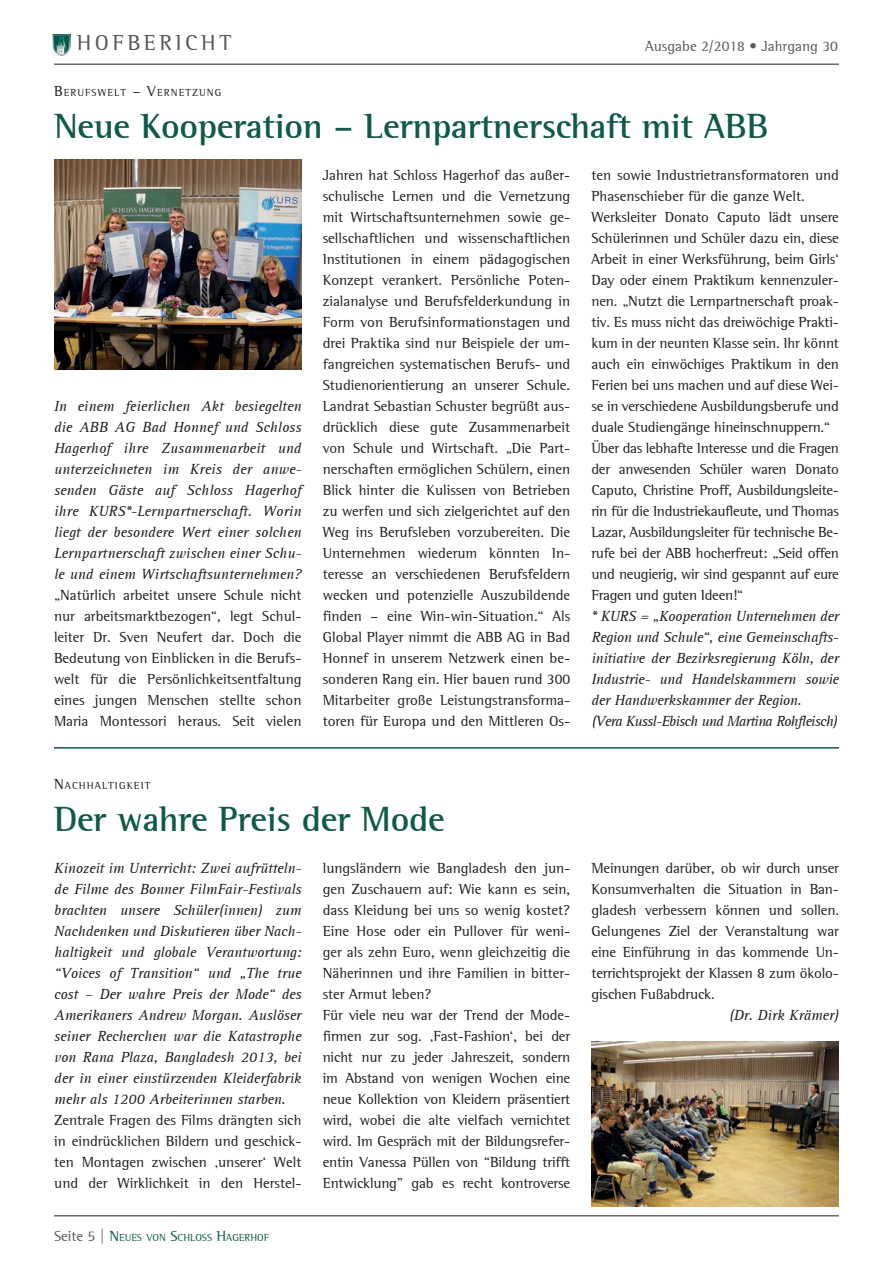
<style>
.page{position:relative;width:893px;height:1263px;background:#fff}
.page>*{position:absolute;margin:0;border:0;box-sizing:border-box;transform-origin:0 0}
.t1{font:700 36px "AT Rotis Semi Serif";letter-spacing:-.01em;color:#105a48}
.t2{font:22.35px "AT Rotis Semi Serif";letter-spacing:.16em;color:#57585a}
.t3{font:15px/21px "AT Rotis Semi Serif";letter-spacing:-.01em;color:#231f20;text-align:justify}
.t4{font:italic 15px/21px "AT Rotis Serif";letter-spacing:-.02em;color:#231f20;text-align:justify}
.t5{font:15px "AT Rotis Semi Serif";color:#57585a}
.t6{font:10.5px "AT Rotis Semi Serif";letter-spacing:.105em;color:#231f20}
.t7{font:10.5px "AT Rotis Semi Serif";color:#105a48}
.s1{font-size:15px}
.s2{font-size:15px;color:#57585a}
</style>
<div class="page">
<hr style="left:54px;top:64px;width:785px;height:1px;background:#231f20">
<img style="left:53px;top:35px;width:17px;height:20px">
<hr style="left:54px;top:1215px;width:785px;height:1px;background:#231f20">
<hr style="left:54px;top:747px;width:785px;height:2px;background:#105a48">
<img style="left:54px;top:160px;width:247px;height:210px">
<img style="left:591px;top:1041px;width:248px;height:165px">
<h2 class="t2" style="left:77px;top:30px;width:156px">HOFBERICHT</h2>
<p class="t5" style="left:645px;top:38px;width:194px">Ausgabe 2/2018 • Jahrgang 30</p>
<p class="t6" style="left:54px;top:86px;width:169px"><span class="s1">B</span>ERUFSWELT <span class="s1">– V</span>ERNETZUNG</p>
<h1 class="t1" style="left:54px;top:104px;width:716px">Neue Kooperation – Lernpartnerschaft mit ABB</h1>
<p class="t4" style="left:54px;top:396px;width:249px">In einem feierlichen Akt besiegelten die ABB AG Bad Honnef und Schloss Hagerhof ihre Zusammenarbeit und unterzeichneten im Kreis der anwe&shy;senden Gäste auf Schloss Hagerhof ihre KURS*-Lernpartnerschaft. Worin liegt der besondere Wert einer solchen Lernpartnerschaft zwischen einer Schu&shy;le und einem Wirtschaftsunternehmen?</p>
<p class="t3" style="left:54px;top:584px;width:249px">„Natürlich arbeitet unsere Schule nicht nur arbeitsmarktbezogen“, legt Schul&shy;leiter Dr. Sven Neufert dar. Doch die Bedeutung von Einblicken in die Berufs&shy;welt für die Persönlichkeitsentfaltung eines jungen Menschen stellte schon Maria Montessori heraus. Seit vielen</p>
<p class="t3" style="left:323px;top:164px;width:249px">Jahren hat Schloss Hagerhof das außer&shy;schulische Lernen und die Vernetzung mit Wirtschaftsunternehmen sowie ge&shy;sellschaftlichen und wissenschaftlichen Institutionen in einem pädagogischen Konzept verankert. Persönliche Poten&shy;zialanalyse und Berufsfelderkundung in Form von Berufsinformationstagen und drei Praktika sind nur Beispiele der um&shy;fangreichen systematischen Berufs- und Studienorientierung an unserer Schule.<br>Landrat Sebastian Schuster begrüßt aus&shy;drücklich diese gute Zusammenarbeit von Schule und Wirtschaft. „Die Part&shy;nerschaften ermöglichen Schülern, einen Blick hinter die Kulissen von Betrieben zu werfen und sich zielgerichtet auf den Weg ins Berufsleben vorzubereiten. Die Unternehmen wiederum könnten In&shy;teresse an verschiedenen Berufsfeldern wecken und potenzielle Auszubildende finden – eine Win-win-Situation.“ Als Global Player nimmt die ABB AG in Bad Honnef in unserem Netzwerk einen be&shy;sonderen Rang ein. Hier bauen rund 300<br>Mitarbeiter große Leistungstransforma&shy;toren für Europa und den Mittleren Os-</p>
<p class="t3" style="left:591px;top:164px;width:249px;text-align:left">ten sowie Industrietransformatoren und Phasenschieber für die ganze Welt.<br>Werksleiter Donato Caputo lädt unsere Schülerinnen und Schüler dazu ein, diese Arbeit in einer Werksführung, beim Girls‘ Day oder einem Praktikum kennenzuler&shy;nen. „Nutzt die Lernpartnerschaft proak&shy;tiv. Es muss nicht das dreiwöchige Prakti&shy;kum in der neunten Klasse sein. Ihr könnt auch ein einwöchiges Praktikum in den Ferien bei uns machen und auf diese Wei&shy;se in verschiedene Ausbildungsberufe und duale Studiengänge hineinschnuppern.“ Über das lebhafte Interesse und die Fragen der anwesenden Schüler waren Donato Caputo, Christine Proff, Ausbildungsleite&shy;rin für die Industriekaufleute, und Thomas Lazar, Ausbildungsleiter für technische Be&shy;rufe bei der ABB hocherfreut: „Seid offen und neugierig, wir sind gespannt auf eure Fragen und guten Ideen!“</p>
<p class="t4" style="left:591px;top:606px;width:249px;text-align:left">* KURS = „Kooperation Unternehmen der Region und Schule“, eine Gemeinschafts&shy;initiative der Bezirksregierung Köln, der Industrie- und Handelskammern sowie der Handwerkskammer der Region.<br>(Vera Kussl-Ebisch und Martina Rohfleisch)</p>
<p class="t6" style="left:54px;top:779px;width:98px"><span class="s1">N</span>ACHHALTIGKEIT</p>
<h1 class="t1" style="left:54px;top:797px;width:392px">Der wahre Preis der Mode</h1>
<p class="t4" style="left:54px;top:858px;width:249px">Kinozeit im Unterricht: Zwei aufrütteln&shy;de Filme des Bonner FilmFair-Festivals brachten unsere Schüler(innen) zum Nachdenken und Diskutieren über Nach&shy;haltigkeit und globale Verantwortung: “Voices of Transition“ und „The true cost – Der wahre Preis der Mode“ des Amerikaners Andrew Morgan. Auslöser seiner Recherchen war die Katastrophe von Rana Plaza, Bangladesh 2013, bei der in einer einstürzenden Kleiderfabrik mehr als 1200 Arbeiterinnen starben.</p>
<p class="t3" style="left:54px;top:1109px;width:249px">Zentrale Fragen des Films drängten sich in eindrücklichen Bildern und geschick&shy;ten Montagen zwischen ‚unserer‘ Welt und der Wirklichkeit in den Herstel-</p>
<p class="t3" style="left:323px;top:857px;width:249px;text-align:left">lungsländern wie Bangladesh den jun&shy;gen Zuschauern auf: Wie kann es sein, dass Kleidung bei uns so wenig kostet?<br>Eine Hose oder ein Pullover für weni&shy;ger als zehn Euro, wenn gleichzeitig die Näherinnen und ihre Familien in bitter&shy;ster Armut leben?<br>Für viele neu war der Trend der Mode&shy;firmen zur sog. ‚Fast-Fashion‘, bei der nicht nur zu jeder Jahreszeit, sondern im Abstand von wenigen Wochen eine neue Kollektion von Kleidern präsentiert wird, wobei die alte vielfach vernichtet wird. Im Gespräch mit der Bildungsrefer&shy;entin Vanessa Püllen von “Bildung trifft Entwicklung” gab es recht kontroverse</p>
<p class="t3" style="left:591px;top:857px;width:249px">Meinungen darüber, ob wir durch unser Konsumverhalten die Situation in Ban&shy;gladesh verbessern können und sollen.<br>Gelungenes Ziel der Veranstaltung war eine Einführung in das kommende Un&shy;terrichtsprojekt der Klassen 8 zum ökolo&shy;gischen Fußabdruck.</p>
<p class="t4" style="left:729px;top:1005px;width:111px">(Dr. Dirk Krämer)</p>
<p class="t7" style="left:54px;top:1231px;width:217px"><span class="s2">Seite 5 |</span> <span class="s1">N</span>EUES VON <span class="s1">S</span>CHLOSS <span class="s1">H</span>AGERHOF</p>
</div>
